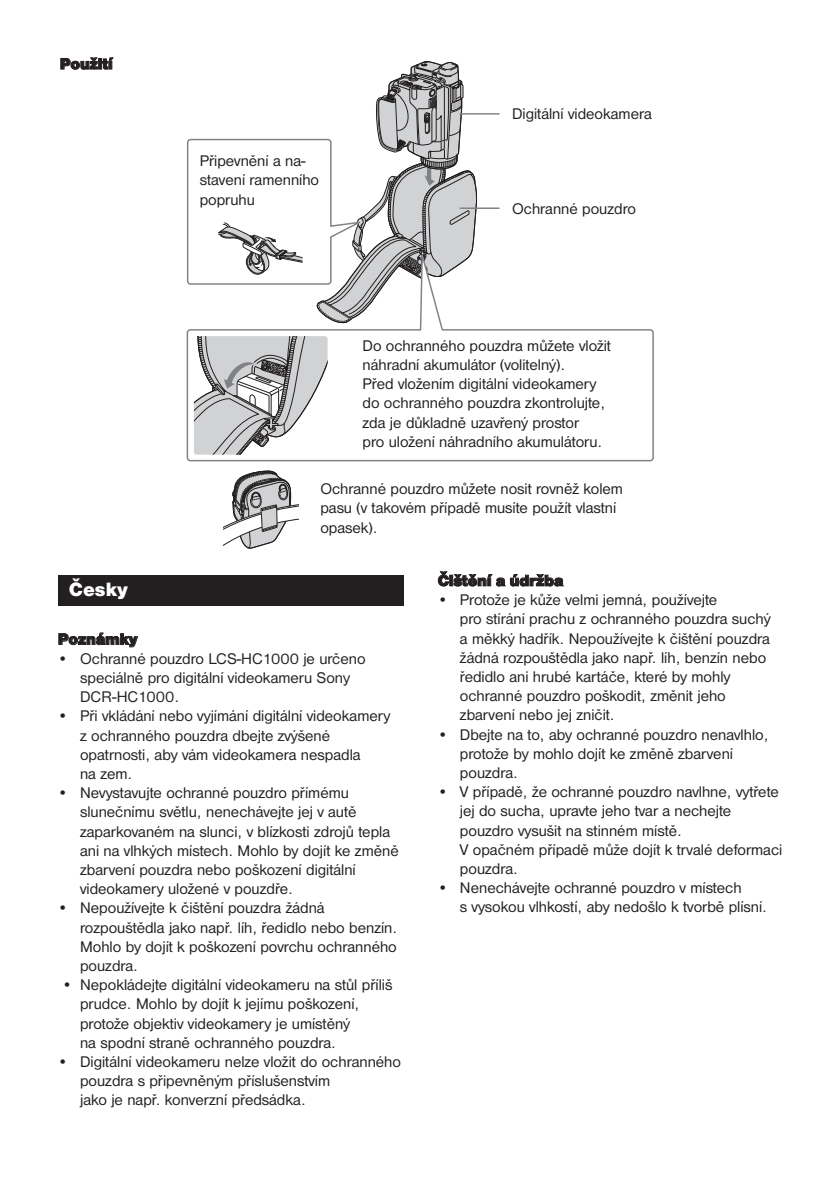
<style>
.page{position:relative;width:838px;height:1190px;background:#fff}
.page>*{position:absolute;margin:0;border:0;box-sizing:border-box;transform-origin:0 0}
.t1{font:20px "Nimbus San DEE Blac";color:#fff}
.t2{font:16px/19.2px "Nimbus San DEE";color:#231f20}
.t3{font:16px "Nimbus San DEE Blac";letter-spacing:-.005em;color:#231f20}
</style>
<div class="page">
<div style="left:58px;top:576px;width:345px;height:30px;background:#231f20"></div>
<svg style="left:376px;top:61px;width:88px;height:77px"></svg>
<hr style="left:460px;top:113px;width:40px;height:2px;background:#808285">
<svg style="left:187px;top:138px;width:467px;height:324px"></svg>
<svg style="left:194px;top:336px;width:134px;height:119px"></svg>
<svg style="left:223px;top:471px;width:75px;height:78px"></svg>
<svg style="left:218px;top:222px;width:85px;height:54px"></svg>
<p class="t3" style="left:60px;top:58px;width:54px">Použití</p>
<p class="t2" style="left:200px;top:153px;width:121px">Připevnění a na&shy;stavení ramenního popruhu</p>
<p class="t2" style="left:512px;top:106px;width:141px">Digitální videokamera</p>
<p class="t2" style="left:512px;top:200px;width:125px">Ochranné pouzdro</p>
<p class="t2" style="left:363px;top:337px;width:250px">Do ochranného pouzdra můžete vložit náhradní akumulátor (volitelný).<br>Před vložením digitální videokamery do ochranného pouzdra zkontrolujte, zda je důkladně uzavřený prostor<br>pro uložení náhradního akumulátoru.</p>
<p class="t2" style="left:320px;top:480px;width:304px">Ochranné pouzdro můžete nosit rovněž kolem pasu (v takovém případě musíte použít vlastní opasek).</p>
<p class="t1" style="left:69px;top:582px;width:61px">Česky</p>
<p class="t3" style="left:438px;top:575px;width:127px">Čištění a údržba</p>
<p class="t2" style="left:460px;top:592px;width:312px;text-indent:-23px">• Protože je kůže velmi jemná, používejte<br>pro stírání prachu z ochranného pouzdra suchý a měkký hadřík. Nepoužívejte k čištění pouzdra žádná rozpouštědla jako např. líh, benzín nebo ředidlo ani hrubé kartáče, které by mohly ochranné pouzdro poškodit, změnit jeho zbarvení nebo jej zničit.</p>
<p class="t2" style="left:460px;top:726px;width:310px;text-indent:-23px">• Dbejte na to, aby ochranné pouzdro nenavlhlo, protože by mohlo dojít ke změně zbarvení pouzdra.</p>
<p class="t2" style="left:460px;top:784px;width:324px;text-indent:-23px">• V případě, že ochranné pouzdro navlhne, vytřete jej do sucha, upravte jeho tvar a nechejte pouzdro vysušit na stinném místě.<br>V opačném případě může dojít k trvalé deformaci pouzdra.</p>
<p class="t2" style="left:460px;top:880px;width:309px;text-indent:-23px">• Nenechávejte ochranné pouzdro v místech<br>s vysokou vlhkostí, aby nedošlo k tvorbě plísní.</p>
<p class="t3" style="left:58px;top:633px;width:81px">Poznámky</p>
<p class="t2" style="left:80px;top:650px;width:287px;text-indent:-23px">• Ochranné pouzdro LCS-HC1000 je určeno speciálně pro digitální videokameru Sony<br>DCR-HC1000.</p>
<p class="t2" style="left:80px;top:708px;width:312px;text-indent:-23px">• Při vkládání nebo vyjímání digitální videokamery z ochranného pouzdra dbejte zvýšené opatrnosti, aby vám videokamera nespadla<br>na zem.</p>
<p class="t2" style="left:80px;top:785px;width:320px;text-indent:-23px">• Nevystavujte ochranné pouzdro přímému slunečnímu světlu, nenechávejte jej v autě zaparkovaném na slunci, v blízkosti zdrojů tepla ani na vlhkých místech. Mohlo by dojít ke změně zbarvení pouzdra nebo poškození digitální videokamery uložené v pouzdře.</p>
<p class="t2" style="left:80px;top:900px;width:319px;text-indent:-23px">• Nepoužívejte k čištění pouzdra žádná rozpouštědla jako např. líh, ředidlo nebo benzín.<br>Mohlo by dojít k poškození povrchu ochranného pouzdra.</p>
<p class="t2" style="left:80px;top:977px;width:314px;text-indent:-18px">• Nepokládejte digitální videokameru na stůl příliš prudce. Mohlo by dojít k jejímu poškození, protože objektiv videokamery je umístěný<br>na spodní straně ochranného pouzdra.</p>
<p class="t2" style="left:80px;top:1053px;width:322px;text-indent:-23px">• Digitální videokameru nelze vložit do ochranného pouzdra s připevněným příslušenstvím<br>jako je např. konverzní předsádka.</p>
</div>
